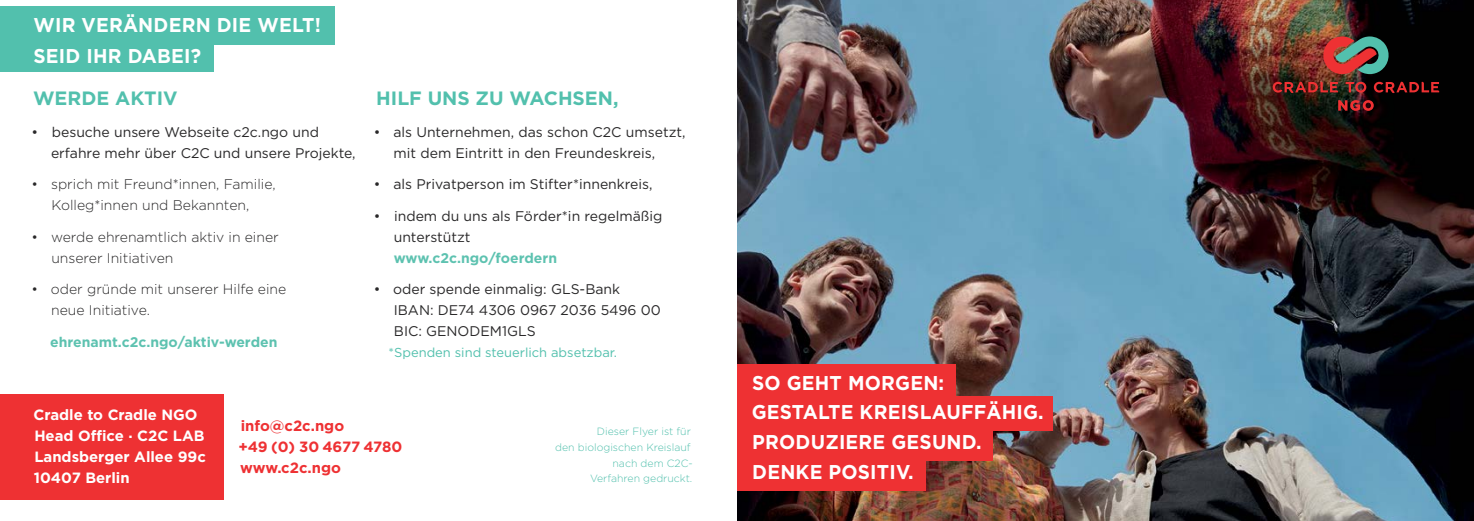
<style>
.page{position:relative;width:1474px;height:521px;background:#fff}
.page>*{position:absolute;margin:0;border:0;box-sizing:border-box;transform-origin:0 0}
.t1{font:700 19.95px/29.9px "Gotham";letter-spacing:.01em;color:#fff;scale:.96 1}
.t2{font:700 19.25px "Gotham";color:#52c0ad}
.t3{font:700 14.88px/21px "Gotham";color:#fff}
.t4{font:700 14.88px/21px "Gotham";letter-spacing:-.01em;color:#ee3133}
.t5{font:14px/21px "Gotham";color:#292829}
.t6{font:300 14px/21px "Gotham";color:#292829}
.t7{font:700 14px "Gotham";color:#5dc2b0}
.t8{font:12.95px "Gotham";color:#52c0ad}
.t9{font:300 10.5px/15.8px "Gotham";color:#52c0ad;text-align:right}
</style>
<div class="page">
<img style="left:737px;top:0;width:736px;height:521px">
<div style="left:0;top:6px;width:334px;height:39px;background:#52c0ad"></div>
<div style="left:0;top:33px;width:213px;height:39px;background:#52c0ad"></div>
<div style="left:0;top:394px;width:224px;height:106px;background:#ee3133"></div>
<div style="left:737px;top:396px;width:315px;height:35px;background:#ee3133"></div>
<div style="left:737px;top:429px;width:255px;height:32px;background:#ee3133"></div>
<div style="left:737px;top:364px;width:218px;height:35px;background:#ee3133"></div>
<div style="left:737px;top:456px;width:188px;height:35px;background:#ee3133"></div>
<svg style="left:1320px;top:36px;width:71px;height:38px;background:#825b53"></svg>
<svg style="left:1338px;top:100px;width:35px;height:11px"></svg>
<svg style="left:1345px;top:82px;width:21px;height:11px"></svg>
<svg style="left:1373px;top:82px;width:66px;height:11px"></svg>
<svg style="left:1272px;top:82px;width:65px;height:11px"></svg>
<h1 class="t1" style="left:33px;top:8px;width:301px;line-height:31.5px">WIR VERÄNDERN DIE WELT!<br>SEID IHR DABEI?</h1>
<h2 class="t2" style="left:33px;top:87px;width:146px">WERDE AKTIV</h2>
<p class="t5" style="left:51px;top:121px;width:306px;text-indent:-20px">• besuche unsere Webseite c2c.ngo und erfahre mehr über C2C und unsere Projekte,</p>
<p class="t6" style="left:31px;top:173px;width:246px;text-align:center">• sprich mit Freund*innen, Familie,<br>Kolleg*innen und Bekannten,</p>
<p class="t6" style="left:51px;top:226px;width:229px;text-indent:-20px">• werde ehrenamtlich aktiv in einer unserer Initiativen</p>
<p class="t6" style="left:51px;top:278px;width:237px;text-indent:-20px">• oder gründe mit unserer Hilfe eine neue Initiative.</p>
<p class="t7" style="left:50px;top:333px;width:229px">ehrenamt.c2c.ngo/aktiv-werden</p>
<h2 class="t2" style="left:376px;top:87px;width:244px">HILF UNS ZU WACHSEN,</h2>
<p class="t5" style="left:393px;top:121px;width:293px;text-indent:-20px">• als Unternehmen, das schon C2C umsetzt, mit dem Eintritt in den Freundeskreis,</p>
<p class="t5" style="left:374px;top:173px;width:280px">• als Privatperson im Stifter*innenkreis,</p>
<p class="t5" style="left:394px;top:205px;width:270px;text-indent:-20px">• indem du uns als Förder*in regelmäßig unterstützt</p>
<p class="t7" style="left:394px;top:249px;width:165px">www.c2c.ngo/foerdern</p>
<p class="t5" style="left:394px;top:278px;width:269px;text-indent:-20px">• oder spende einmalig: GLS-Bank<br>IBAN: DE74 4306 0967 2036 5496 00<br>BIC: GENODEM1GLS</p>
<p class="t8" style="left:388px;top:344px;width:230px">*Spenden sind steuerlich absetzbar.</p>
<p class="t3" style="left:34px;top:404px;width:174px">Cradle to Cradle NGO<br>Head Office . C2C LAB<br>Landsberger Allee 99c<br>10407 Berlin</p>
<p class="t4" style="left:238px;top:414px;width:165px">info@c2c.ngo<br>+49 (0) 30 4677 4780 www.c2c.ngo</p>
<p class="t9" style="left:555px;top:423px;width:139px">Dieser Flyer ist für<br>den biologischen Kreislauf nach dem C2C-<br>Verfahren gedruckt.</p>
<h1 class="t1" style="left:751px;top:367px;width:305px">SO GEHT MORGEN:<br>GESTALTE KREISLAUFFÄHIG.<br>PRODUZIERE GESUND.<br>DENKE POSITIV.</h1>
</div>
